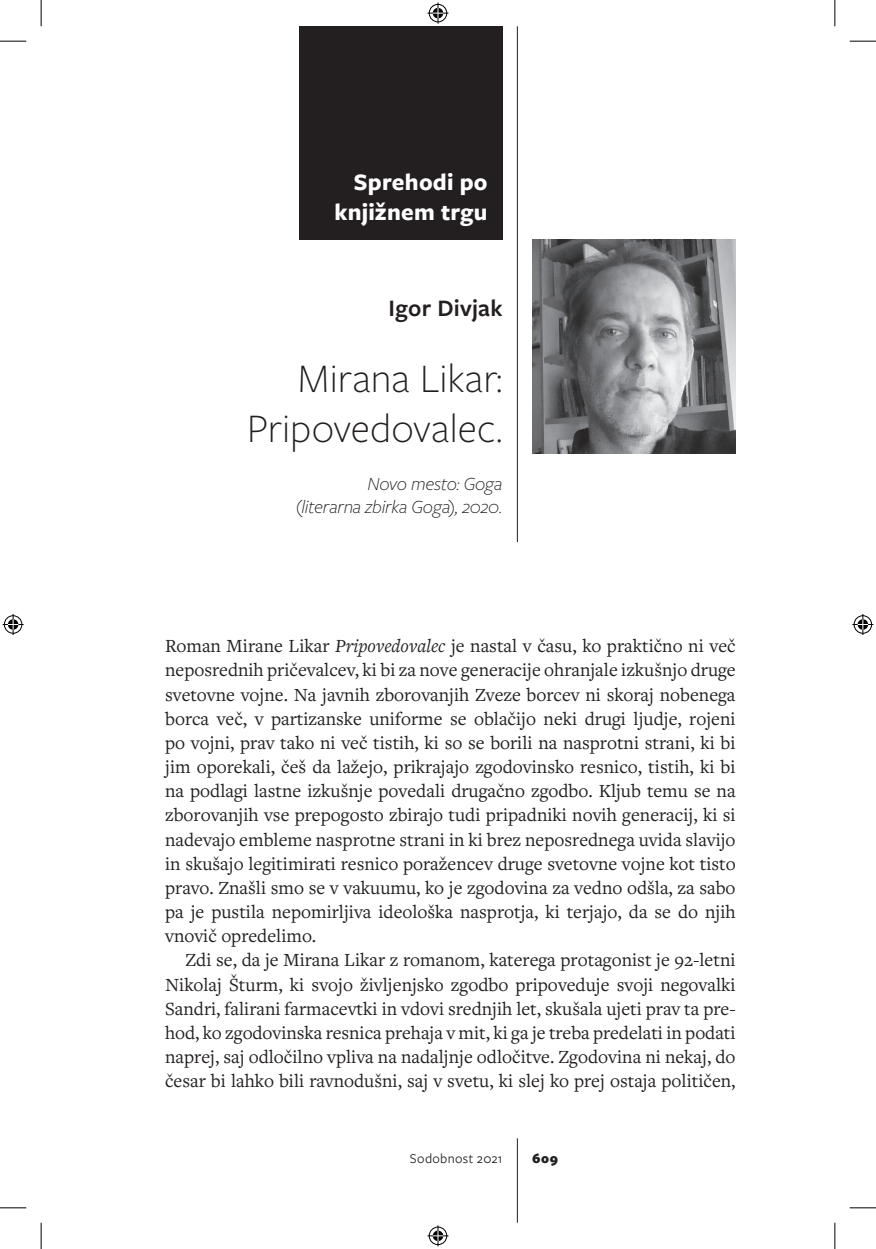
<style>
.page{position:relative;width:876px;height:1249px;background:#fff}
.page>*{position:absolute;margin:0;border:0;box-sizing:border-box;transform-origin:0 0}
.t1{font:300 42px/50.4px "Freight Sans Pro";letter-spacing:.005em;color:#231f20;text-align:right}
.t2{font:700 24.5px/29.4px "Freight Sans Pro";letter-spacing:.01em;color:#fff;text-align:right}
.t3{font:600 24.5px "Freight Sans Pro";letter-spacing:.01em;color:#231f20}
.t4{font:19.25px/24.2px "Freight Text Pro";color:#231f20;text-align:justify}
.t5{font:italic 300 19.25px/23.1px "Freight Sans Pro";letter-spacing:-.01em;color:#231f20;text-align:right}
.t6{font:14px "Freight Sans Pro";letter-spacing:.025em;color:#231f20}
.t7{font:900 14px "Freight Sans Pro";color:#231f20}
.s1{font-style:italic}
</style>
<div class="page">
<img style="left:532px;top:240px;width:204px;height:213px">
<hr style="left:517px;top:1137px;width:1px;height:85px;background:#231f20">
<hr style="left:517px;top:26px;width:1px;height:516px;background:#231f20">
<div style="left:299px;top:26px;width:203px;height:214px;background:#231f20"></div>
<svg style="left:0;top:41px;width:26px;height:1px"></svg>
<svg style="left:850px;top:41px;width:26px;height:1px"></svg>
<svg style="left:0;top:1207px;width:26px;height:1px"></svg>
<svg style="left:850px;top:1207px;width:26px;height:1px"></svg>
<svg style="left:41px;top:0;width:1px;height:26px"></svg>
<svg style="left:41px;top:1222px;width:1px;height:26px"></svg>
<svg style="left:835px;top:0;width:1px;height:26px"></svg>
<svg style="left:835px;top:1222px;width:1px;height:26px"></svg>
<svg style="left:427px;top:3px;width:21px;height:21px"></svg>
<svg style="left:427px;top:1225px;width:21px;height:20px"></svg>
<svg style="left:3px;top:614px;width:21px;height:21px"></svg>
<svg style="left:852px;top:614px;width:21px;height:21px"></svg>
<p class="t2" style="left:334px;top:167px;width:155px">Sprehodi po knjižnem trgu</p>
<p class="t3" style="left:389px;top:292px;width:115px">Igor Divjak</p>
<h1 class="t1" style="left:247px;top:351px;width:257px">Mirana Likar:<br>Pripovedovalec.</h1>
<p class="t5" style="left:296px;top:471px;width:208px">Novo mesto: Goga<br>(literarna zbirka Goga), 2020.</p>
<p class="t4" style="left:165px;top:633px;width:572px">Roman Mirane Likar <span class="s1">Pripovedovalec</span> je nastal v času, ko praktično ni več neposrednih pričevalcev, ki bi za nove generacije ohranjale izkušnjo druge svetovne vojne. Na javnih zborovanjih Zveze borcev ni skoraj nobenega borca več, v partizanske uniforme se oblačijo neki drugi ljudje, rojeni po vojni, prav tako ni več tistih, ki so se borili na nasprotni strani, ki bi jim oporekali, češ da lažejo, prikrajajo zgodovinsko resnico, tistih, ki bi na podlagi lastne izkušnje povedali drugačno zgodbo. Kljub temu se na zborovanjih vse prepogosto zbirajo tudi pripadniki novih generacij, ki si nadevajo embleme nasprotne strani in ki brez neposrednega uvida slavijo in skušajo legitimirati resnico poražencev druge svetovne vojne kot tisto pravo. Znašli smo se v vakuumu, ko je zgodovina za vedno odšla, za sabo pa je pustila nepomirljiva ideološka nasprotja, ki terjajo, da se do njih vnovič opredelimo.</p>
<p class="t4" style="left:165px;top:947px;width:572px;text-indent:20px">Zdi se, da je Mirana Likar z romanom, katerega protagonist je 92-letni Nikolaj Šturm, ki svojo življenjsko zgodbo pripoveduje svoji negovalki Sandri, falirani farmacevtki in vdovi srednjih let, skušala ujeti prav ta pre&shy;hod, ko zgodovinska resnica prehaja v mit, ki ga je treba predelati in podati naprej, saj odločilno vpliva na nadaljnje odločitve. Zgodovina ni nekaj, do česar bi lahko bili ravnodušni, saj v svetu, ki slej ko prej ostaja političen,</p>
<p class="t6" style="left:410px;top:1148px;width:94px">Sodobnost 2021</p>
<p class="t7" style="left:532px;top:1147px;width:27px">609</p>
</div>
